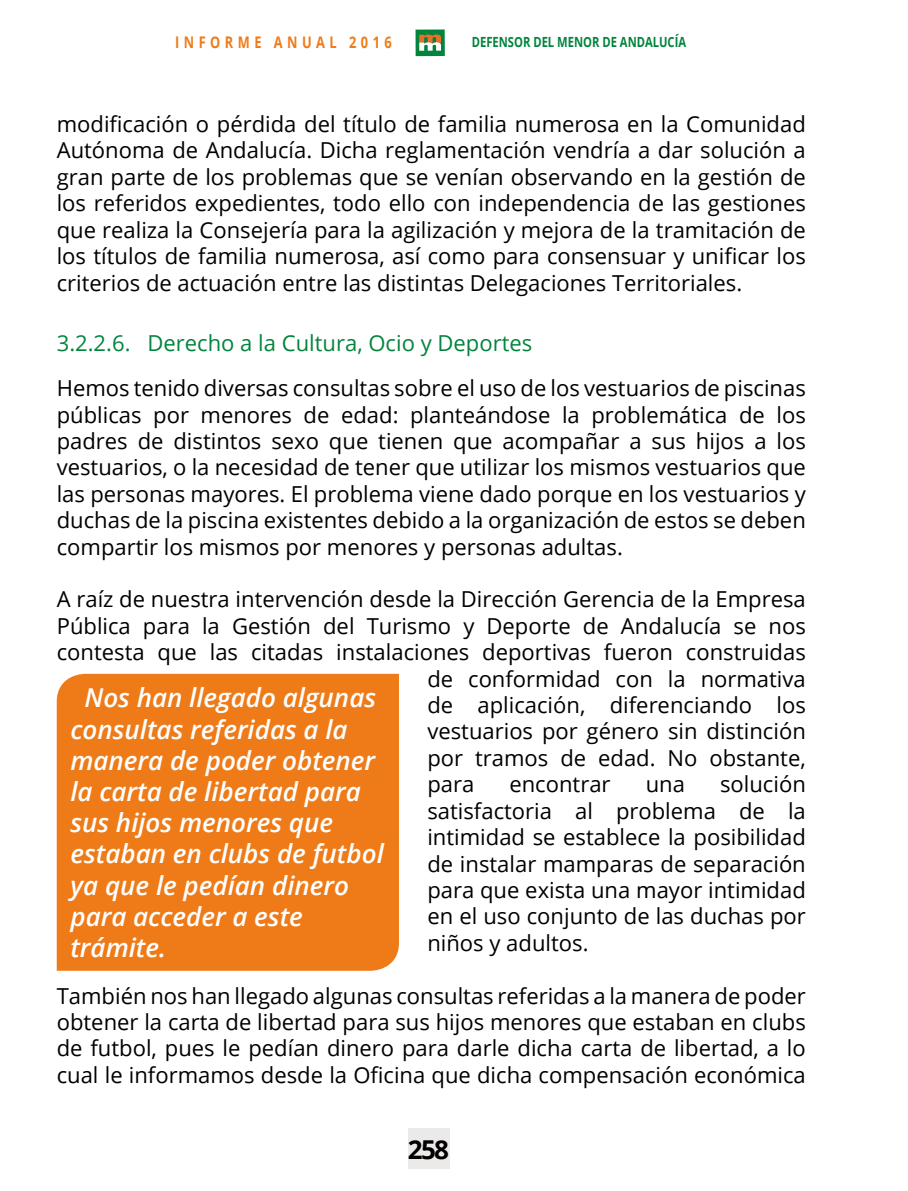
<style>
.page{position:relative;width:908px;height:1191px;background:#fff}
.page>*{position:absolute;margin:0;border:0;box-sizing:border-box;transform-origin:0 0}
.t1{font:italic 600 26px/31.2px "Open Sans";color:#fff}
.t2{font:700 26px "Open Sans";color:#000}
.t3{font:22px/26.4px "Open Sans";color:#000;text-align:justify}
.t4{font:22px "Open Sans";color:#02843d}
.t5{font:700 16px "Open Sans";letter-spacing:.35em;color:#ee7b18;scale:.8 1}
.t6{font:700 14px "Open Sans";color:#02843d;scale:.8 1}
</style>
<div class="page">
<div style="left:408px;top:1128px;width:41px;height:41px;background:#ece9e9"></div>
<div style="left:415px;top:29px;width:29px;height:27px;background:#02843d"></div>
<svg style="left:419px;top:35px;width:22px;height:16px"></svg>
<div style="left:56px;top:673px;width:343px;height:298px;background:#ee7b18"></div>
<p class="t5" style="left:175px;top:31px;width:272px">INFORME ANUAL 2016</p>
<p class="t6" style="left:471px;top:32px;width:269px">DEFENSOR DEL MENOR DE ANDALUCÍA</p>
<p class="t3" style="left:57px;top:110px;width:750px">modificación o pérdida del título de familia numerosa en la Comunidad Autónoma de Andalucía. Dicha reglamentación vendría a dar solución a gran parte de los problemas que se venían observando en la gestión de los referidos expedientes, todo ello con independencia de las gestiones que realiza la Consejería para la agilización y mejora de la tramitación de los títulos de familia numerosa, así como para consensuar y unificar los criterios de actuación entre las distintas Delegaciones Territoriales.</p>
<p class="t4" style="left:57px;top:328px;width:477px">3.2.2.6. Derecho a la Cultura, Ocio y Deportes</p>
<p class="t3" style="left:57px;top:374px;width:750px">Hemos tenido diversas consultas sobre el uso de los vestuarios de piscinas públicas por menores de edad: planteándose la problemática de los padres de distintos sexo que tienen que acompañar a sus hijos a los vestuarios, o la necesidad de tener que utilizar los mismos vestuarios que las personas mayores. El problema viene dado porque en los vestuarios y duchas de la piscina existentes debido a la organización de estos se deben compartir los mismos por menores y personas adultas.</p>
<p class="t3" style="left:57px;top:585px;width:750px">A raíz de nuestra intervención desde la Dirección Gerencia de la Empresa</p>
<p class="t3" style="left:57px;top:612px;width:750px">Pública para la Gestión del Turismo y Deporte de Andalucía se nos</p>
<p class="t3" style="left:57px;top:638px;width:750px">contesta que las citadas instalaciones deportivas fueron construidas</p>
<p class="t3" style="left:427px;top:665px;width:380px">de conformidad con la normativa</p>
<p class="t3" style="left:427px;top:691px;width:380px">de aplicación, diferenciando los</p>
<p class="t3" style="left:427px;top:717px;width:380px">vestuarios por género sin distinción</p>
<p class="t3" style="left:427px;top:744px;width:380px">por tramos de edad. No obstante,</p>
<p class="t3" style="left:427px;top:770px;width:48px">para</p>
<p class="t3" style="left:509px;top:770px;width:103px">encontrar</p>
<p class="t3" style="left:645px;top:770px;width:41px">una</p>
<p class="t1" style="left:70px;top:682px;width:315px;text-indent:14px">Nos han llegado algunas consultas referidas a la manera de poder obtener la carta de libertad para sus hijos menores que estaban en clubs de futbol ya que le pedían dinero para acceder a este trámite.</p>
<p class="t3" style="left:427px;top:770px;width:380px;text-indent:292px">solución satisfactoria al problema de la intimidad se establece la posibilidad de instalar mamparas de separación para que exista una mayor intimidad en el uso conjunto de las duchas por niños y adultos.</p>
<p class="t3" style="left:57px;top:981px;width:750px">También nos han llegado algunas consultas referidas a la manera de poder obtener la carta de libertad para sus hijos menores que estaban en clubs de futbol, pues le pedían dinero para darle dicha carta de libertad, a lo cual le informamos desde la Oficina que dicha compensación económica</p>
<p class="t2" style="left:408px;top:1131px;width:43px">258</p>
</div>
